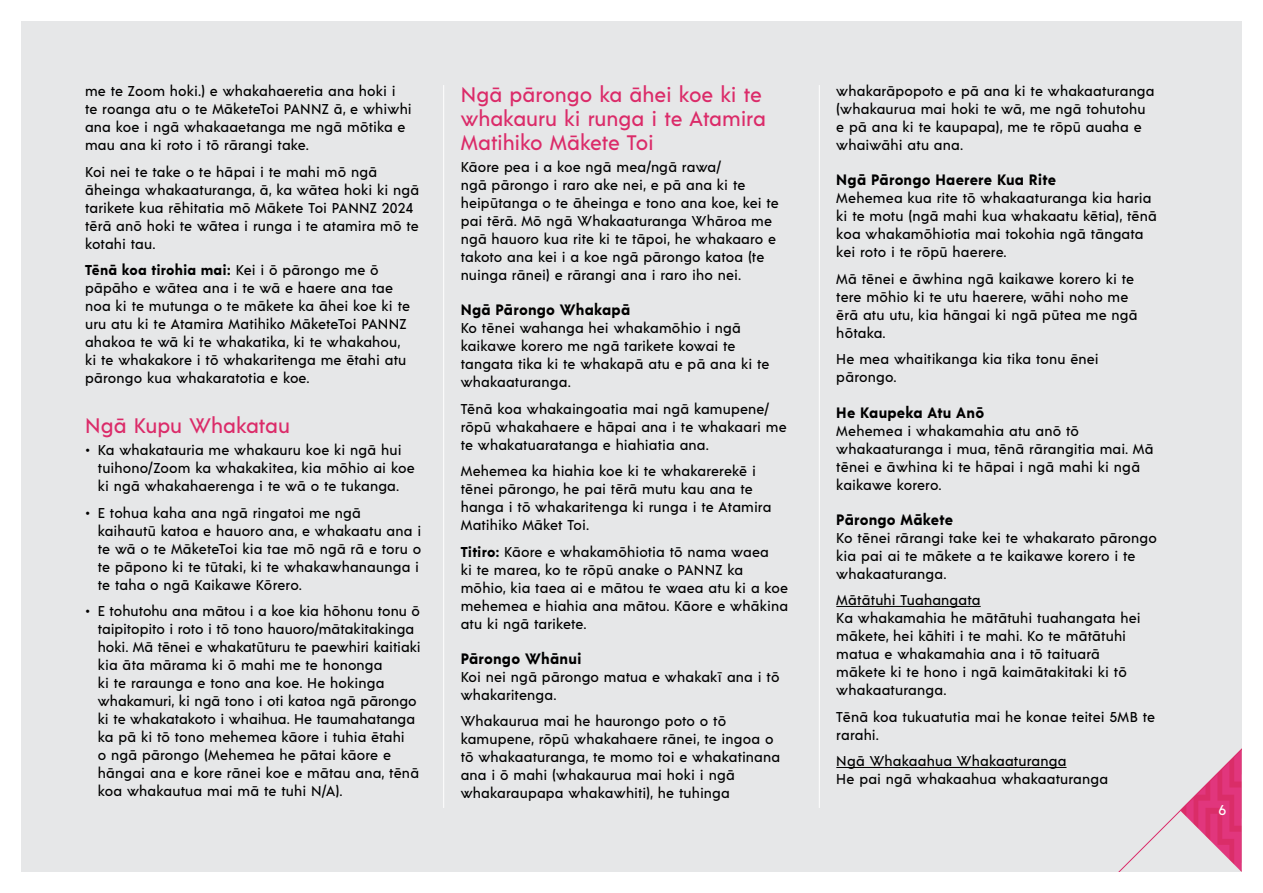
<style>
.page{position:relative;width:1263px;height:893px;background:#fff}
.page>*{position:absolute;margin:0;border:0;box-sizing:border-box;transform-origin:0 0}
.t1{font:500 21px/24px "Acre";letter-spacing:-.005em;color:#db2b69}
.t2{font:700 15px "Acre";letter-spacing:.015em;color:#000}
.t3{font:500 14.25px/18px "Acre";letter-spacing:.01em;color:#000}
.t4{font:500 14.25px "Acre";color:#fff}
.s1{font-weight:700}
</style>
<div class="page">
<div style="left:21px;top:21px;width:1221px;height:851px;background:#e6e7e8"></div>
<hr style="left:443px;top:85px;width:1px;height:723px;background:#fff">
<hr style="left:819px;top:85px;width:1px;height:723px;background:#fff">
<hr style="left:836px;top:606px;width:145px;height:1px;background:#000">
<hr style="left:836px;top:767px;width:230px;height:1px;background:#000">
<svg style="left:1118px;top:748px;width:124px;height:124px"></svg>
<p class="t3" style="left:85px;top:82px;width:328px">me te Zoom hoki.) e whakahaeretia ana hoki i te roanga atu o te MāketeToi PANNZ ā, e whiwhi ana koe i ngā whakaaetanga me ngā mōtika e mau ana ki roto i tō rārangi take.</p>
<p class="t3" style="left:85px;top:162px;width:336px">Koi nei te take o te hāpai i te mahi mō ngā āheinga whakaaturanga, ā, ka wātea hoki ki ngā tarikete kua rēhitatia mō Mākete Toi PANNZ 2024 tērā anō hoki te wātea i runga i te atamira mō te kotahi tau.</p>
<p class="t3" style="left:85px;top:261px;width:327px"><span class="s1">Tēnā koa tirohia mai:</span> Kei i ō pārongo me ō pāpāho e wātea ana i te wā e haere ana tae noa ki te mutunga o te mākete ka āhei koe ki te uru atu ki te Atamira Matihiko MāketeToi PANNZ ahakoa te wā ki te whakatika, ki te whakahou, ki te whakakore i tō whakaritenga me ētahi atu pārongo kua whakaratotia e koe.</p>
<h1 class="t1" style="left:85px;top:412px;width:207px">Ngā Kupu Whakatau</h1>
<p class="t3" style="left:98px;top:440px;width:318px;text-indent:-13px">• Ka whakatauria me whakauru koe ki ngā hui tuihono/Zoom ka whakakitea, kia mōhio ai koe ki ngā whakahaerenga i te wā o te tukanga.</p>
<p class="t3" style="left:98px;top:503px;width:325px;text-indent:-13px">• E tohua kaha ana ngā ringatoi me ngā kaihautū katoa e hauoro ana, e whakaatu ana i te wā o te MāketeToi kia tae mō ngā rā e toru o te pāpono ki te tūtaki, ki te whakawhanaunga i te taha o ngā Kaikawe Kōrero.</p>
<p class="t3" style="left:98px;top:601px;width:325px;text-indent:-13px">• E tohutohu ana mātou i a koe kia hōhonu tonu ō taipitopito i roto i tō tono hauoro/mātakitakinga hoki. Mā tēnei e whakatūturu te paewhiri kaitiaki kia āta mārama ki ō mahi me te hononga<br>ki te raraunga e tono ana koe. He hokinga whakamuri, ki ngā tono i oti katoa ngā pārongo ki te whakatakoto i whaihua. He taumahatanga ka pā ki tō tono mehemea kāore i tuhia ētahi<br>o ngā pārongo (Mehemea he pātai kāore e hāngai ana e kore rānei koe e mātau ana, tēnā koa whakautua mai mā te tuhi N/A).</p>
<h1 class="t1" style="left:461px;top:81px;width:307px">Ngā pārongo ka āhei koe ki te whakauru ki runga i te Atamira<br>Matihiko Mākete Toi</h1>
<p class="t3" style="left:461px;top:157px;width:320px">Kāore pea i a koe ngā mea/ngā rawa/<br>ngā pārongo i raro ake nei, e pā ana ki te heipūtanga o te āheinga e tono ana koe, kei te pai tērā. Mō ngā Whakaaturanga Whāroa me ngā hauoro kua rite ki te tāpoi, he whakaaro e takoto ana kei i a koe ngā pārongo katoa (te nuinga rānei) e rārangi ana i raro iho nei.</p>
<p class="t2" style="left:461px;top:299px;width:171px">Ngā Pārongo Whakapā</p>
<p class="t3" style="left:461px;top:318px;width:310px">Ko tēnei wahanga hei whakamōhio i ngā kaikawe korero me ngā tarikete kowai te tangata tika ki te whakapā atu e pā ana ki te whakaaturanga.</p>
<p class="t3" style="left:461px;top:399px;width:328px">Tēnā koa whakaingoatia mai ngā kamupene/ rōpū whakahaere e hāpai ana i te whakaari me te whakatuaratanga e hiahiatia ana.</p>
<p class="t3" style="left:461px;top:461px;width:312px">Mehemea ka hiahia koe ki te whakarerekē i tēnei pārongo, he pai tērā mutu kau ana te hanga i tō whakaritenga ki runga i te Atamira Matihiko Māket Toi.</p>
<p class="t3" style="left:461px;top:542px;width:329px"><span class="s1">Titiro:</span> Kāore e whakamōhiotia tō nama waea<br>ki te marea, ko te rōpū anake o PANNZ ka mōhio, kia taea ai e mātou te waea atu ki a koe mehemea e hiahia ana mātou. Kāore e whākina atu ki ngā tarikete.</p>
<p class="t2" style="left:461px;top:648px;width:122px">Pārongo Whānui</p>
<p class="t3" style="left:461px;top:667px;width:320px">Koi nei ngā pārongo matua e whakakī ana i tō whakaritenga.</p>
<p class="t3" style="left:461px;top:711px;width:321px">Whakaurua mai he haurongo poto o tō kamupene, rōpū whakahaere rānei, te ingoa o tō whakaaturanga, te momo toi e whakatinana ana i ō mahi (whakaurua mai hoki i ngā whakaraupapa whakawhiti), he tuhinga</p>
<p class="t3" style="left:836px;top:82px;width:320px">whakarāpopoto e pā ana ki te whakaaturanga (whakaurua mai hoki te wā, me ngā tohutohu e pā ana ki te kaupapa), me te rōpū auaha e whaiwāhi atu ana.</p>
<p class="t2" style="left:836px;top:170px;width:221px">Ngā Pārongo Haerere Kua Rite</p>
<p class="t3" style="left:836px;top:189px;width:322px">Mehemea kua rite tō whakaaturanga kia haria ki te motu (ngā mahi kua whakaatu kētia), tēnā koa whakamōhiotia mai tokohia ngā tāngata kei roto i te rōpū haerere.</p>
<p class="t3" style="left:836px;top:269px;width:303px">Mā tēnei e āwhina ngā kaikawe korero ki te tere mōhio ki te utu haerere, wāhi noho me ērā atu utu, kia hāngai ki ngā pūtea me ngā hōtaka.</p>
<p class="t3" style="left:836px;top:350px;width:264px">He mea whaitikanga kia tika tonu ēnei pārongo.</p>
<p class="t2" style="left:836px;top:402px;width:149px">He Kaupeka Atu Anō</p>
<p class="t3" style="left:836px;top:421px;width:319px">Mehemea i whakamahia atu anō tō whakaaturanga i mua, tēnā rārangitia mai. Mā tēnei e āwhina ki te hāpai i ngā mahi ki ngā kaikawe korero.</p>
<p class="t2" style="left:836px;top:509px;width:118px">Pārongo Mākete</p>
<p class="t3" style="left:836px;top:528px;width:322px">Ko tēnei rārangi take kei te whakarato pārongo kia pai ai te mākete a te kaikawe korero i te whakaaturanga.</p>
<p class="t3" style="left:836px;top:590px;width:306px">Mātātuhi Tuahangata<br>Ka whakamahia he mātātuhi tuahangata hei mākete, hei kāhiti i te mahi. Ko te mātātuhi matua e whakamahia ana i tō taituarā mākete ki te hono i ngā kaimātakitaki ki tō whakaaturanga.</p>
<p class="t3" style="left:836px;top:707px;width:320px">Tēnā koa tukuatutia mai he konae teitei 5MB te rarahi.</p>
<p class="t3" style="left:836px;top:751px;width:273px">Ngā Whakaahua Whakaaturanga<br>He pai ngā whakaahua whakaaturanga</p>
<p class="t4" style="left:1218px;top:800px;width:9px">6</p>
</div>
